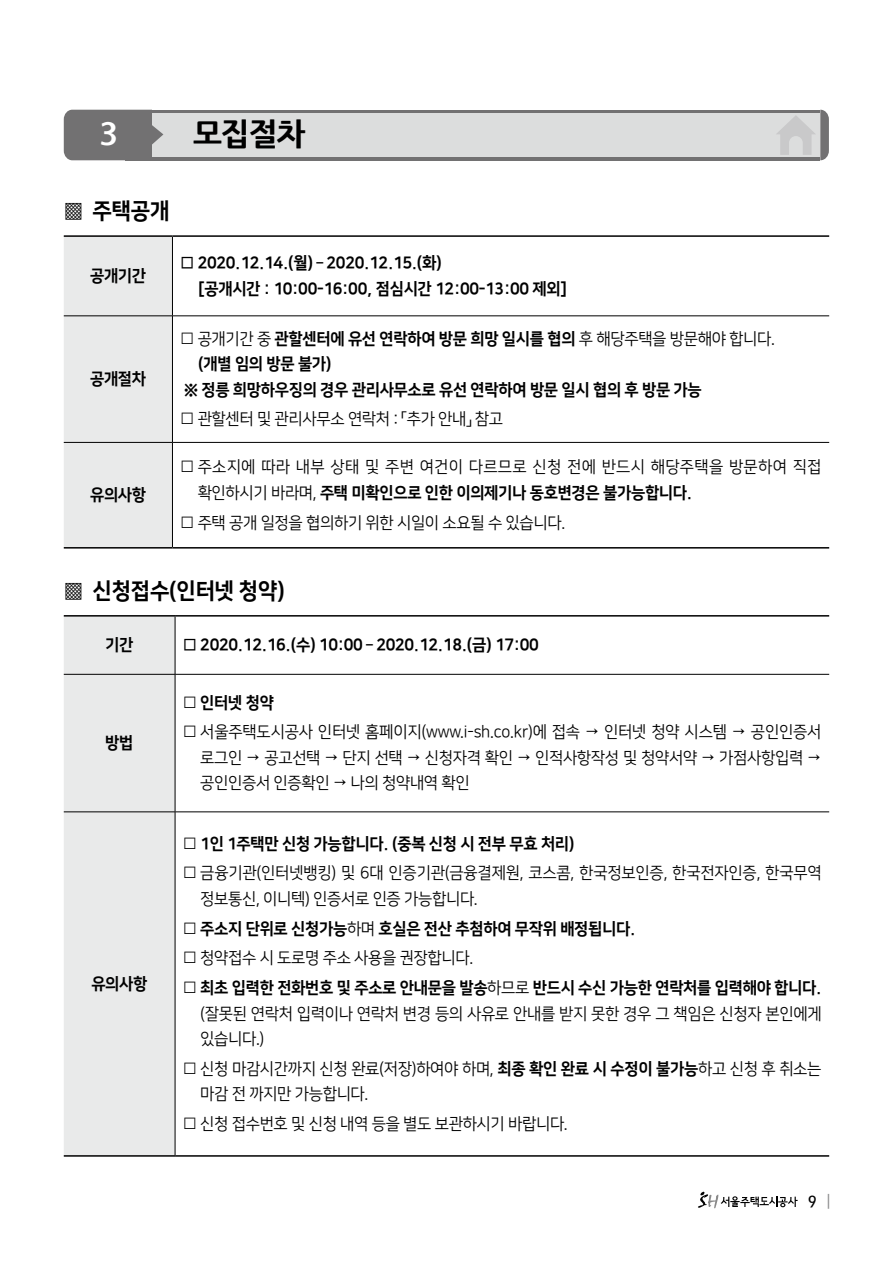
<style>
.page{position:relative;width:893px;height:1263px;background:#fff}
.page>*{position:absolute;margin:0;border:0;box-sizing:border-box;transform-origin:0 0}
.t1{font:800 31.5px "Nanum Gothic";color:#000}
.t2{font:800 31.5px "Nanum Gothic";color:#fff}
.t3{font:22.5px "Nanum Square OTFEB";letter-spacing:-.015em;color:#000;scale:.95 1}
.t4{font:16.5px/25.5px "Nanum Square OTFR";letter-spacing:-.02em;color:#000;scale:.95 1}
.t5{font:16.5px/25.5px "Nanum Square OTFEB";letter-spacing:-.02em;color:#000;scale:.95 1}
.t6{font:16.5px "Nanum Square OTFR";letter-spacing:.02em;color:#000;scale:.95 1}
.t7{font:15px "Rix Head M";color:#000}
.s1{font-family:"Nanum Square EB"}
.s2{font-family:"Nanum Square OTFEB"}
.s3{font-family:"Nanum Square OTFR"}
</style>
<div class="page">
<svg style="left:828px;top:1194px;width:1px;height:15px"></svg>
<svg style="left:698px;top:1192px;width:100px;height:16px"></svg>
<div style="left:125px;top:110px;width:695px;height:50px;background:#727172"></div>
<div style="left:125px;top:113px;width:695px;height:44px;background:#dcdddd"></div>
<svg style="left:64px;top:110px;width:99px;height:50px;background:#7a797a"></svg>
<svg style="left:777px;top:110px;width:52px;height:50px"></svg>
<div style="left:64px;top:237px;width:108px;height:310px;background:#e9eaea"></div>
<hr style="left:172px;top:237px;width:1px;height:79px;background:#000">
<hr style="left:64px;top:316px;width:108px;height:1px;background:#000">
<hr style="left:172px;top:316px;width:657px;height:1px;background:#000">
<hr style="left:172px;top:316px;width:1px;height:126px;background:#000">
<hr style="left:64px;top:442px;width:108px;height:1px;background:#000">
<hr style="left:172px;top:442px;width:657px;height:1px;background:#000">
<hr style="left:172px;top:443px;width:1px;height:104px;background:#000">
<hr style="left:64px;top:235px;width:108px;height:2px;background:#000">
<hr style="left:172px;top:235px;width:657px;height:2px;background:#000">
<hr style="left:64px;top:547px;width:108px;height:2px;background:#000">
<hr style="left:172px;top:547px;width:657px;height:2px;background:#000">
<div style="left:64px;top:617px;width:111px;height:538px;background:#e9eaea"></div>
<hr style="left:175px;top:617px;width:1px;height:57px;background:#000">
<hr style="left:64px;top:674px;width:111px;height:1px;background:#000">
<hr style="left:175px;top:674px;width:654px;height:1px;background:#000">
<hr style="left:64px;top:615px;width:111px;height:2px;background:#000">
<hr style="left:175px;top:615px;width:654px;height:2px;background:#000">
<hr style="left:64px;top:1155px;width:111px;height:2px;background:#000">
<hr style="left:175px;top:1155px;width:654px;height:2px;background:#000">
<hr style="left:175px;top:674px;width:1px;height:138px;background:#000">
<hr style="left:64px;top:812px;width:111px;height:1px;background:#000">
<hr style="left:175px;top:812px;width:654px;height:1px;background:#000">
<hr style="left:175px;top:812px;width:1px;height:343px;background:#000">
<h1 class="t2" style="left:99px;top:117px;width:20px">3</h1>
<h1 class="t1" style="left:193px;top:117px;width:114px">모집절차</h1>
<h2 class="t3" style="left:64px;top:199px;width:113px"><span class="s1">▩</span> 주택공개</h2>
<p class="t5" style="left:90px;top:263px;width:61px">공개기간</p>
<p class="t5" style="left:90px;top:366px;width:61px">공개절차</p>
<p class="t5" style="left:90px;top:482px;width:61px">유의사항</p>
<p class="t5" style="left:198px;top:250px;width:390px;text-indent:-18px">□ 2020.12.14.(월) – 2020.12.15.(화)<br>[공개시간 : 10:00-16:00, 점심시간 12:00-13:00 제외]</p>
<p class="t4" style="left:180px;top:326px;width:628px">□ 공개기간 중 <span class="s2">관할센터에 유선 연락하여 방문 희망 일시를 협의</span> 후 해당주택을 방문해야 합니다.</p>
<p class="t5" style="left:184px;top:351px;width:547px;text-indent:14px">(개별 임의 방문 불가)<br>※ 정릉 희망하우징의 경우 관리사무소로 유선 연락하여 방문 일시 협의 후 방문 가능</p>
<p class="t4" style="left:180px;top:407px;width:342px">□ 관할센터 및 관리사무소 연락처 : 「추가 안내」 참고</p>
<p class="t6" style="left:180px;top:459px;width:677px">□ 주소지에 따라 내부 상태 및 주변 여건이 다르므로 신청 전에 반드시 해당주택을 방문하여 직접</p>
<p class="t5" style="left:198px;top:480px;width:522px"><span class="s3">확인하시기 바라며,</span> 주택 미확인으로 인한 이의제기나 동호변경은 불가능합니다.</p>
<p class="t4" style="left:180px;top:510px;width:407px">□ 주택 공개 일정을 협의하기 위한 시일이 소요될 수 있습니다.</p>
<h2 class="t3" style="left:64px;top:578px;width:234px"><span class="s1">▩</span> 신청접수(인터넷 청약)</h2>
<p class="t5" style="left:105px;top:632px;width:31px">기간</p>
<p class="t5" style="left:183px;top:632px;width:376px">□ 2020.12.16.(수) 10:00 – 2020.12.18.(금) 17:00</p>
<p class="t5" style="left:105px;top:730px;width:31px">방법</p>
<p class="t5" style="left:91px;top:971px;width:61px">유의사항</p>
<p class="t5" style="left:183px;top:690px;width:98px"><span class="s3">□</span> 인터넷 청약</p>
<p class="t4" style="left:200px;top:720px;width:655px;text-align:justify;text-indent:-18px">□ 서울주택도시공사 인터넷 홈페이지(www.i-sh.co.kr)에 접속 → 인터넷 청약 시스템 → 공인인증서 로그인 → 공고선택 → 단지 선택 → 신청자격 확인 → 인적사항작성 및 청약서약 → 가점사항입력 → 공인인증서 인증확인 → 나의 청약내역 확인</p>
<p class="t5" style="left:183px;top:831px;width:414px"><span class="s3">□</span> 1인 1주택만 신청 가능합니다. (중복 신청 시 전부 무효 처리)</p>
<p class="t4" style="left:200px;top:861px;width:656px;text-indent:-18px">□ 금융기관(인터넷뱅킹) 및 6대 인증기관(금융결제원, 코스콤, 한국정보인증, 한국전자인증, 한국무역 정보통신, 이니텍) 인증서로 인증 가능합니다.</p>
<p class="t5" style="left:183px;top:916px;width:478px"><span class="s3">□</span> 주소지 단위로 신청가능<span class="s3">하며</span> 호실은 전산 추첨하여 무작위 배정됩니다.</p>
<p class="t4" style="left:183px;top:946px;width:307px">□ 청약접수 시 도로명 주소 사용을 권장합니다.</p>
<p class="t5" style="left:183px;top:975px;width:674px"><span class="s3">□</span> 최초 입력한 전화번호 및 주소로 안내문을 발송<span class="s3">하므로</span> 반드시 수신 가능한 연락처를 입력해야 합니다.</p>
<p class="t4" style="left:200px;top:1001px;width:656px">(잘못된 연락처 입력이나 연락처 변경 등의 사유로 안내를 받지 못한 경우 그 책임은 신청자 본인에게 있습니다.)</p>
<p class="t4" style="left:200px;top:1056px;width:655px;text-indent:-18px">□ 신청 마감시간까지 신청 완료(저장)하여야 하며, <span class="s2">최종 확인 완료 시 수정이 불가능</span>하고 신청 후 취소는 마감 전 까지만 가능합니다.</p>
<p class="t4" style="left:183px;top:1111px;width:407px">□ 신청 접수번호 및 신청 내역 등을 별도 보관하시기 바랍니다.</p>
<p class="t7" style="left:808px;top:1194px;width:10px">9</p>
</div>
